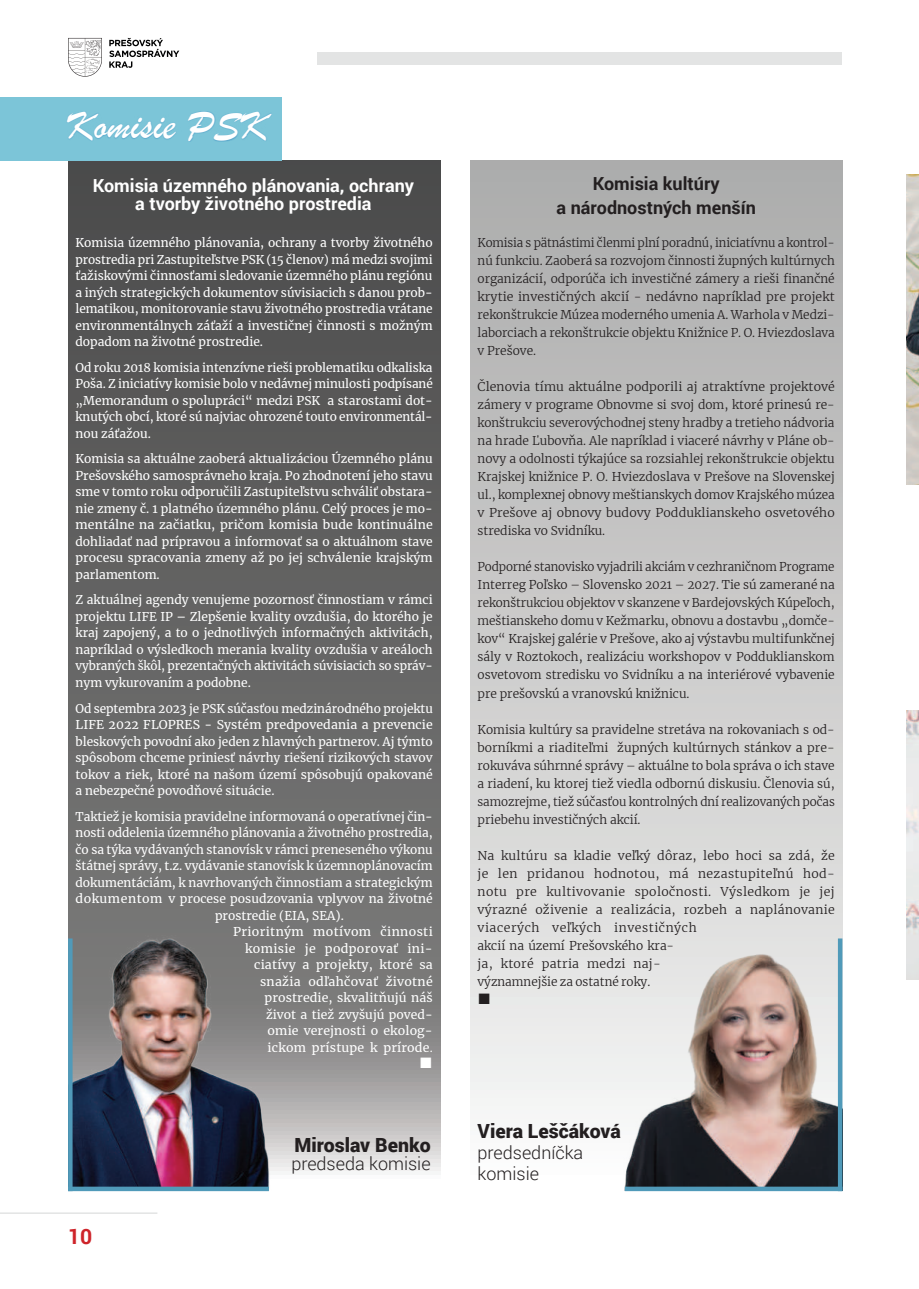
<style>
.page{position:relative;width:919px;height:1289px;background:#fff}
.page>*{position:absolute;margin:0;border:0;box-sizing:border-box;transform-origin:0 0}
.t1{font:42px "Brush Script";color:#fff}
.t2{font:700 22.5px "Arial";color:#fff}
.t3{font:700 22.5px "Arial";color:#231f20}
.t4{font:700 21.15px "Roboto";color:#ce242a}
.t5{font:900 19.5px "Roboto";color:#231f20}
.t6{font:700 18px/18px "Roboto";color:#fff;text-align:center}
.t7{font:300 18px/21px "Roboto";color:#231f20}
.t8{font:700 18px/24px "Roboto";color:#231f20;text-align:center}
.t9{font:12px/16.5px "Merriweather";color:#fff;text-align:justify}
.t10{font:300 12px/18px "Merriweather";letter-spacing:.005em;color:#231f20;text-align:justify}
.t11{font:12px "Merriweather";letter-spacing:.03em;color:#fff}
.t12{font:12px "Merriweather";letter-spacing:.025em;color:#fff}
.t13{font:12px "Merriweather";letter-spacing:.02em;color:#fff}
.s1{font-weight:300}
</style>
<div class="page">
<div style="left:317px;top:52px;width:525px;height:12px;background:#e3e4e4"></div>
<svg style="left:109px;top:38px;width:70px;height:30px"></svg>
<svg style="left:68px;top:38px;width:34px;height:39px"></svg>
<hr style="left:0;top:1212px;width:157px;height:1px;background:#e3e4e4">
<svg style="left:68px;top:161px;width:372px;height:1010px;background:#666"></svg>
<div style="left:0;top:97px;width:281px;height:64px;background:#7cc5d8"></div>
<div style="left:66px;top:111px;width:206px;height:31px;background:#015aaa;opacity:.34"></div>
<img style="left:906px;top:174px;width:12px;height:311px">
<img style="left:906px;top:710px;width:12px;height:269px">
<img style="left:69px;top:923px;width:226px;height:263px">
<div style="left:68px;top:938px;width:5px;height:253px;background:#509ab9"></div>
<div style="left:68px;top:1186px;width:201px;height:5px;background:#509ab9"></div>
<div style="left:470px;top:161px;width:372px;height:1029px;background:linear-gradient(to bottom,#a9a9a8,#f8f8f7)"></div>
<img style="left:613px;top:952px;width:224px;height:238px">
<div style="left:837px;top:938px;width:5px;height:253px;background:#509ab9"></div>
<div style="left:624px;top:1186px;width:218px;height:5px;background:#509ab9"></div>
<h1 class="t1" style="left:67px;top:110px;width:202px">Komisie PSK</h1>
<h3 class="t6" style="left:93px;top:176px;width:323px">Komisia územného plánovania, ochrany a tvorby životného prostredia</h3>
<p class="t9" style="left:75px;top:234px;width:359px">Komisia územného plánovania, ochrany a tvorby životného prostredia pri Zastupiteľstve PSK (15 členov) má medzi svojimi ťažiskovými činnosťami sledovanie územného plánu regiónu a iných strategických dokumentov súvisiacich s danou prob&shy;lematikou, monitorovanie stavu životného prostredia vrátane environmentálnych záťaží a investičnej činnosti s možným dopadom na životné prostredie.</p>
<p class="t9" style="left:75px;top:359px;width:359px">Od roku 2018 komisia intenzívne rieši problematiku odkaliska Poša. Z iniciatívy komisie bolo v nedávnej minulosti podpísané „Memorandum o spolupráci“ medzi PSK a starostami dot&shy;knutých obcí, ktoré sú najviac ohrozené touto environmentál&shy;nou záťažou.</p>
<p class="t9" style="left:75px;top:450px;width:359px">Komisia sa aktuálne zaoberá aktualizáciou Územného plánu Prešovského samosprávneho kraja. Po zhodnotení jeho stavu sme v tomto roku odporučili Zastupiteľstvu schváliť obstara&shy;nie zmeny č. 1 platného územného plánu. Celý proces je mo&shy;mentálne na začiatku, pričom komisia bude kontinuálne dohliadať nad prípravou a informovať sa o aktuálnom stave procesu spracovania zmeny až po jej schválenie krajským parlamentom.</p>
<p class="t9" style="left:75px;top:591px;width:359px">Z aktuálnej agendy venujeme pozornosť činnostiam v rámci projektu LIFE IP – Zlepšenie kvality ovzdušia, do ktorého je kraj zapojený, a to o jednotlivých informačných aktivitách, napríklad o výsledkoch merania kvality ovzdušia v areáloch vybraných škôl, prezentačných aktivitách súvisiacich so správ&shy;nym vykurovaním a podobne.</p>
<p class="t9" style="left:75px;top:699px;width:359px">Od septembra 2023 je PSK súčasťou medzinárodného projektu LIFE 2022 FLOPRES - Systém predpovedania a prevencie bleskových povodní ako jeden z hlavných partnerov. Aj týmto spôsobom chceme priniesť návrhy riešení rizikových stavov tokov a riek, ktoré na našom území spôsobujú opakované a nebezpečné povodňové situácie.</p>
<p class="t9" style="left:75px;top:807px;width:359px">Taktiež je komisia pravidelne informovaná o operatívnej čin-</p>
<p class="t9" style="left:75px;top:824px;width:358px">nosti oddelenia územného plánovania a životného prostredia,</p>
<p class="t9" style="left:75px;top:840px;width:359px">čo sa týka vydávaných stanovísk v rámci preneseného výkonu</p>
<p class="t9" style="left:75px;top:857px;width:359px">štátnej správy, t.z. vydávanie stanovísk k územnoplánovacím</p>
<p class="t9" style="left:75px;top:873px;width:358px">dokumentáciám, k navrhovaných činnostiam a strategickým</p>
<p class="t9" style="left:75px;top:891px;width:358px">dokumentom v procese posudzovania vplyvov na životné</p>
<p class="t9" style="left:215px;top:906px;width:130px">prostredie (EIA, SEA).</p>
<p class="t11" style="left:233px;top:923px;width:201px">Prioritným motívom činnosti</p>
<p class="t12" style="left:245px;top:939px;width:189px">komisie je podporovať ini-</p>
<p class="t9" style="left:254px;top:956px;width:180px">ciatívy a projekty, ktoré sa</p>
<p class="t13" style="left:260px;top:972px;width:174px">snažia odľahčovať životné</p>
<p class="t9" style="left:264px;top:989px;width:170px">prostredie, skvalitňujú náš</p>
<p class="t9" style="left:266px;top:1005px;width:168px">život a tiež zvyšujú poved-</p>
<p class="t9" style="left:267px;top:1022px;width:167px">omie verejnosti o ekolog-</p>
<p class="t9" style="left:267px;top:1038px;width:167px">ickom prístupe k prírode<span class="s1">.</span></p>
<h2 class="t2" style="left:419px;top:1044px;width:15px">■</h2>
<h3 class="t4" style="left:68px;top:1227px;width:26px">10</h3>
<h3 class="t5" style="left:294px;top:1131px;width:138px">Miroslav Benko</h3>
<h3 class="t7" style="left:291px;top:1154px;width:141px">predseda komisie</h3>
<h3 class="t8" style="left:556px;top:171px;width:201px">Komisia kultúry<br>a národnostných menšín</h3>
<p class="t10" style="left:477px;top:233px;width:359px">Komisia s pätnástimi členmi plní poradnú, iniciatívnu a kontrol&shy;nú funkciu. Zaoberá sa rozvojom činnosti župných kultúrnych organizácií, odporúča ich investičné zámery a rieši 昀椀nančné krytie investičných akcií - nedávno napríklad pre projekt rekonštrukcie Múzea moderného umenia A. Warhola v Medzi&shy;laborciach a rekonštrukcie objektu Knižnice P. O. Hviezdoslava v Prešove.</p>
<p class="t10" style="left:477px;top:377px;width:359px">Členovia tímu aktuálne podporili aj atraktívne projektové zámery v programe Obnovme si svoj dom, ktoré prinesú re&shy;konštrukciu severovýchodnej steny hradby a tretieho nádvoria na hrade Ľubovňa. Ale napríklad i viaceré návrhy v Pláne ob&shy;novy a odolnosti týkajúce sa rozsiahlej rekonštrukcie objektu Krajskej knižnice P. O. Hviezdoslava v Prešove na Slovenskej ul., komplexnej obnovy meštianskych domov Krajského múzea v Prešove aj obnovy budovy Podduklianskeho osvetového strediska vo Svidníku.</p>
<p class="t10" style="left:477px;top:557px;width:359px">Podporné stanovisko vyjadrili akciám v cezhraničnom Programe Interreg Poľsko – Slovensko 2021 – 2027. Tie sú zamerané na rekonštrukciou objektov v skanzene v Bardejovských Kúpeľoch, meštianskeho domu v Kežmarku, obnovu a dostavbu „domče&shy;kov“ Krajskej galérie v Prešove, ako aj výstavbu multifunkčnej sály v Roztokoch, realizáciu workshopov v Podduklianskom osvetovom stredisku vo Svidníku a na interiérové vybavenie pre prešovskú a vranovskú knižnicu.</p>
<p class="t10" style="left:477px;top:719px;width:359px">Komisia kultúry sa pravidelne stretáva na rokovaniach s od&shy;borníkmi a riaditeľmi župných kultúrnych stánkov a pre&shy;rokuváva súhrnné správy – aktuálne to bola správa o ich stave a riadení, ku ktorej tiež viedla odbornú diskusiu. Členovia sú, samozrejme, tiež súčasťou kontrolných dní realizovaných počas priebehu investičných akcií.</p>
<p class="t10" style="left:477px;top:845px;width:359px;text-align:left">Na kultúru sa kladie veľký dôraz, lebo hoci sa zdá, že je len pridanou hodnotou, má nezastupiteľnú hod&shy;notu pre kultivovanie spoločnosti. Výsledkom je jej výrazné oživenie a realizácia, rozbeh a naplánovanie viacerých veľkých investičných<br>akcií na území Prešovského kra-<br>ja, ktoré patria medzi naj-<br>významnejšie za ostatné roky.</p>
<h2 class="t3" style="left:477px;top:979px;width:15px">■</h2>
<h3 class="t5" style="left:477px;top:1116px;width:145px">Viera Leščáková</h3>
<h3 class="t7" style="left:477px;top:1141px;width:107px">predsedníčka komisie</h3>
</div>
